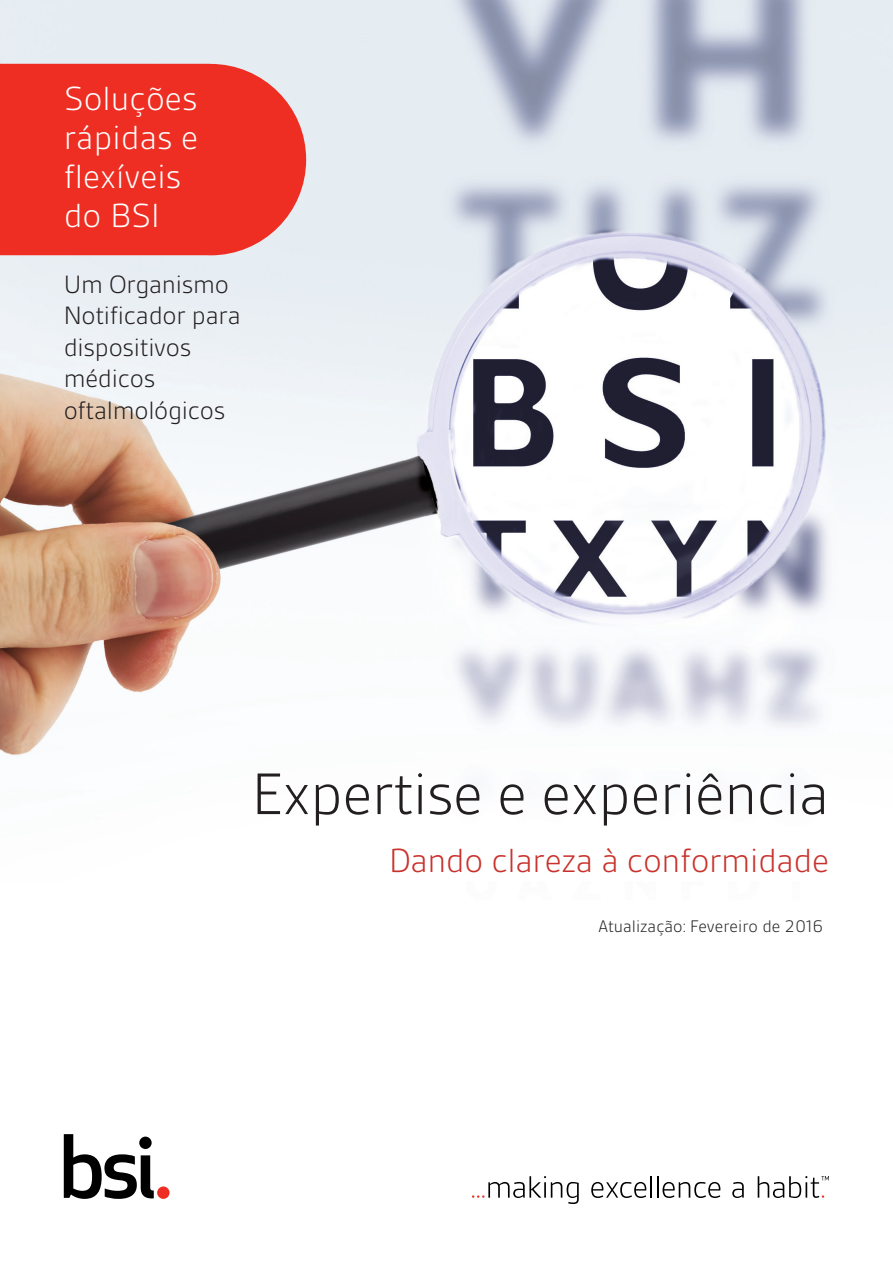
<style>
.page{position:relative;width:893px;height:1263px;background:#fff}
.page>*{position:absolute;margin:0;border:0;box-sizing:border-box;transform-origin:0 0}
.t1{font:300 63px "BSI Gesta";letter-spacing:-.01em;color:#231f20}
.t2{font:300 36px/39px "BSI Gesta";color:#fff;text-align:justify}
.t3{font:300 36px "BSI Gesta";letter-spacing:-.01em;color:#c9312b}
.t4{font:300 27px/31.5px "BSI Gesta";letter-spacing:-.01em;color:#231f20}
.t5{font:300 18px "BSI Gesta";color:#231f20}
</style>
<div class="page">
<img style="left:0;top:0;width:893px;height:1180px">
<div style="left:0;top:64px;width:306px;height:191px;background:#ee2e22"></div>
<svg style="left:64px;top:1134px;width:90px;height:65px"></svg>
<div style="left:157px;top:1186px;width:13px;height:13px;background:#ee2e22;border-radius:50%"></div>
<svg style="left:472px;top:1176px;width:107px;height:28px"></svg>
<svg style="left:591px;top:1182px;width:55px;height:16px"></svg>
<hr style="left:650px;top:1176px;width:2px;height:22px;background:#000">
<hr style="left:657px;top:1176px;width:2px;height:22px;background:#000">
<svg style="left:662px;top:1182px;width:58px;height:16px"></svg>
<svg style="left:732px;top:1182px;width:12px;height:16px"></svg>
<svg style="left:758px;top:1176px;width:71px;height:22px"></svg>
<p class="t2" style="left:64px;top:79px;width:136px">Soluções rápidas e flexíveis</p>
<p class="t2" style="left:64px;top:196px;width:97px">do BSI</p>
<p class="t4" style="left:64px;top:268px;width:178px">Um Organismo<br>Notificador para dispositivos médicos oftalmológicos</p>
<p class="t1" style="left:252px;top:761px;width:579px">Expertise e experiência</p>
<p class="t3" style="left:389px;top:841px;width:442px">Dando clareza à conformidade</p>
<p class="t5" style="left:598px;top:917px;width:226px">Atualização: Fevereiro de 2016</p>
</div>
